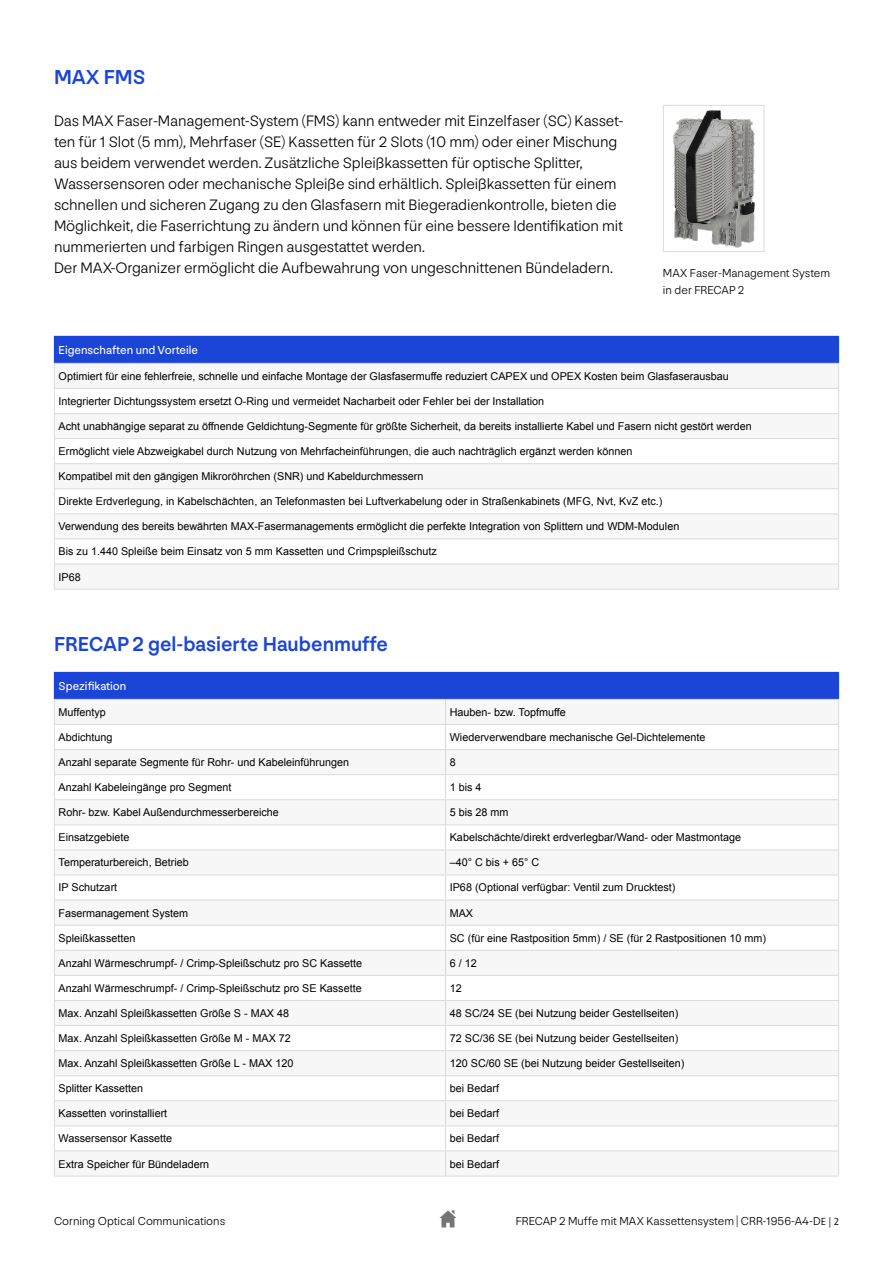
<style>
.page{position:relative;width:893px;height:1263px;background:#fff}
.page>*{position:absolute;margin:0;border:0;box-sizing:border-box;transform-origin:0 0}
.t1{font:500 21px "NN Nouvelle Grotesk STD";color:#1a45d7}
.t2{font:300 15.75px/21px "NN Nouvelle Grotesk STD";letter-spacing:-.01em;color:#000}
.t3{font:300 12px/16.8px "NN Nouvelle Grotesk STD";color:#000}
.t4{font:12px "NN Nouvelle Grotesk STD";color:#fff}
.t5{font:10.8px "Arial";color:#000}
.s1{font-family:"The Sans C4 s";font-size:10.5px}
</style>
<div class="page">
<svg style="left:663px;top:105px;width:102px;height:147px"></svg>
<div style="left:54px;top:336px;width:785px;height:27px;background:#1a45d7"></div>
<svg style="left:55px;top:387px;width:783px;height:202px"></svg>
<hr style="left:54px;top:363px;width:785px;height:1px;background:#dbdbdb">
<hr style="left:54px;top:388px;width:785px;height:1px;background:#dbdbdb">
<hr style="left:54px;top:413px;width:785px;height:1px;background:#dbdbdb">
<hr style="left:54px;top:438px;width:785px;height:1px;background:#dbdbdb">
<hr style="left:54px;top:463px;width:785px;height:1px;background:#dbdbdb">
<hr style="left:54px;top:488px;width:785px;height:1px;background:#dbdbdb">
<hr style="left:54px;top:513px;width:785px;height:1px;background:#dbdbdb">
<hr style="left:54px;top:539px;width:785px;height:1px;background:#dbdbdb">
<hr style="left:54px;top:564px;width:785px;height:1px;background:#dbdbdb">
<svg style="left:54px;top:362px;width:1px;height:227px"></svg>
<svg style="left:838px;top:362px;width:1px;height:227px"></svg>
<hr style="left:54px;top:589px;width:785px;height:1px;background:#dbdbdb">
<div style="left:54px;top:672px;width:785px;height:27px;background:#1a45d7"></div>
<svg style="left:55px;top:723px;width:783px;height:453px"></svg>
<hr style="left:54px;top:699px;width:392px;height:1px;background:#dbdbdb">
<hr style="left:446px;top:699px;width:393px;height:1px;background:#dbdbdb">
<hr style="left:55px;top:849px;width:391px;height:1px;background:#dbdbdb">
<hr style="left:446px;top:849px;width:392px;height:1px;background:#dbdbdb">
<hr style="left:55px;top:875px;width:391px;height:1px;background:#dbdbdb">
<hr style="left:446px;top:875px;width:392px;height:1px;background:#dbdbdb">
<hr style="left:55px;top:1025px;width:391px;height:1px;background:#dbdbdb">
<hr style="left:446px;top:1025px;width:392px;height:1px;background:#dbdbdb">
<hr style="left:54px;top:724px;width:392px;height:1px;background:#dbdbdb">
<hr style="left:446px;top:724px;width:393px;height:1px;background:#dbdbdb">
<hr style="left:54px;top:749px;width:392px;height:1px;background:#dbdbdb">
<hr style="left:446px;top:749px;width:393px;height:1px;background:#dbdbdb">
<hr style="left:54px;top:774px;width:392px;height:1px;background:#dbdbdb">
<hr style="left:446px;top:774px;width:393px;height:1px;background:#dbdbdb">
<hr style="left:54px;top:799px;width:392px;height:1px;background:#dbdbdb">
<hr style="left:446px;top:799px;width:393px;height:1px;background:#dbdbdb">
<hr style="left:54px;top:824px;width:392px;height:1px;background:#dbdbdb">
<hr style="left:446px;top:824px;width:393px;height:1px;background:#dbdbdb">
<hr style="left:54px;top:900px;width:392px;height:1px;background:#dbdbdb">
<hr style="left:446px;top:900px;width:393px;height:1px;background:#dbdbdb">
<hr style="left:54px;top:925px;width:392px;height:1px;background:#dbdbdb">
<hr style="left:446px;top:925px;width:393px;height:1px;background:#dbdbdb">
<hr style="left:54px;top:950px;width:392px;height:1px;background:#dbdbdb">
<hr style="left:446px;top:950px;width:393px;height:1px;background:#dbdbdb">
<hr style="left:54px;top:975px;width:392px;height:1px;background:#dbdbdb">
<hr style="left:446px;top:975px;width:393px;height:1px;background:#dbdbdb">
<hr style="left:54px;top:1000px;width:392px;height:1px;background:#dbdbdb">
<hr style="left:446px;top:1000px;width:393px;height:1px;background:#dbdbdb">
<hr style="left:54px;top:1050px;width:392px;height:1px;background:#dbdbdb">
<hr style="left:446px;top:1050px;width:393px;height:1px;background:#dbdbdb">
<hr style="left:54px;top:1075px;width:392px;height:1px;background:#dbdbdb">
<hr style="left:446px;top:1075px;width:393px;height:1px;background:#dbdbdb">
<hr style="left:54px;top:1100px;width:392px;height:1px;background:#dbdbdb">
<hr style="left:446px;top:1100px;width:393px;height:1px;background:#dbdbdb">
<hr style="left:54px;top:1125px;width:392px;height:1px;background:#dbdbdb">
<hr style="left:446px;top:1125px;width:393px;height:1px;background:#dbdbdb">
<hr style="left:54px;top:1150px;width:392px;height:1px;background:#dbdbdb">
<svg style="left:54px;top:698px;width:1px;height:478px"></svg>
<hr style="left:446px;top:1150px;width:393px;height:1px;background:#dbdbdb">
<svg style="left:445px;top:700px;width:1px;height:476px"></svg>
<svg style="left:838px;top:698px;width:1px;height:478px"></svg>
<hr style="left:54px;top:1176px;width:392px;height:1px;background:#dbdbdb">
<hr style="left:446px;top:1176px;width:393px;height:1px;background:#dbdbdb">
<svg style="left:439px;top:1210px;width:17px;height:17px"></svg>
<h1 class="t1" style="left:54px;top:64px;width:93px">MAX FMS</h1>
<p class="t2" style="left:54px;top:110px;width:571px">Das MAX Faser-Management-System (FMS) kann entweder mit Einzelfaser (SC) Kasset&shy;ten für 1 Slot (5 mm), Mehrfaser (SE) Kassetten für 2 Slots (10 mm) oder einer Mischung aus beidem verwendet werden. Zusätzliche Spleißkassetten für optische Splitter, Wassersensoren oder mechanische Spleiße sind erhältlich. Spleißkassetten für einem schnellen und sicheren Zugang zu den Glasfasern mit Biegeradienkontrolle, bieten die Möglichkeit, die Faserrichtung zu ändern und können für eine bessere Identifikation mit nummerierten und farbigen Ringen ausgestattet werden.<br>Der MAX-Organizer ermöglicht die Aufbewahrung von ungeschnittenen Bündeladern.</p>
<p class="t3" style="left:663px;top:265px;width:169px">MAX Faser-Management System in der FRECAP 2</p>
<p class="t4" style="left:59px;top:343px;width:141px">Eigenschaften und Vorteile</p>
<p class="t5" style="left:59px;top:369px;width:672px">Optimiert für eine fehlerfreie, schnelle und einfache Montage der Glasfasermuffe reduziert CAPEX und OPEX Kosten beim Glasfaserausbau</p>
<p class="t5" style="left:59px;top:394px;width:487px">Integrierter Dichtungssystem ersetzt O-Ring und vermeidet Nacharbeit oder Fehler bei der Installation</p>
<p class="t5" style="left:59px;top:419px;width:695px">Acht unabhängige separat zu öffnende Geldichtung-Segmente für größte Sicherheit, da bereits installierte Kabel und Fasern nicht gestört werden</p>
<p class="t5" style="left:59px;top:444px;width:575px">Ermöglicht viele Abzweigkabel durch Nutzung von Mehrfacheinführungen, die auch nachträglich ergänzt werden können</p>
<p class="t5" style="left:59px;top:469px;width:366px">Kompatibel mit den gängigen Mikroröhrchen (SNR) und Kabeldurchmessern</p>
<p class="t5" style="left:59px;top:494px;width:605px">Direkte Erdverlegung, in Kabelschächten, an Telefonmasten bei Luftverkabelung oder in Straßenkabinets (MFG, Nvt, KvZ etc.)</p>
<p class="t5" style="left:59px;top:519px;width:622px">Verwendung des bereits bewährten MAX-Fasermanagements ermöglicht die perfekte Integration von Splittern und WDM-Modulen</p>
<p class="t5" style="left:59px;top:545px;width:380px">Bis zu 1.440 Spleiße beim Einsatz von 5 mm Kassetten und Crimpspleißschutz</p>
<p class="t5" style="left:59px;top:570px;width:24px">IP68</p>
<h1 class="t1" style="left:54px;top:631px;width:335px">FRECAP 2 gel-basierte Haubenmuffe</h1>
<p class="t4" style="left:59px;top:679px;width:69px">Spezifikation</p>
<p class="t5" style="left:59px;top:705px;width:49px">Muffentyp</p>
<p class="t5" style="left:450px;top:705px;width:118px">Hauben- bzw. Topfmuffe</p>
<p class="t5" style="left:59px;top:730px;width:56px">Abdichtung</p>
<p class="t5" style="left:450px;top:730px;width:257px">Wiederverwendbare mechanische Gel-Dichtelemente</p>
<p class="t5" style="left:59px;top:755px;width:292px">Anzahl separate Segmente für Rohr- und Kabeleinführungen</p>
<p class="t5" style="left:450px;top:755px;width:8px">8</p>
<p class="t5" style="left:59px;top:780px;width:174px">Anzahl Kabeleingänge pro Segment</p>
<p class="t5" style="left:450px;top:780px;width:33px">1 bis 4</p>
<p class="t5" style="left:59px;top:805px;width:222px">Rohr- bzw. Kabel Außendurchmesserbereiche</p>
<p class="t5" style="left:450px;top:805px;width:60px">5 bis 28 mm</p>
<p class="t5" style="left:59px;top:830px;width:72px">Einsatzgebiete</p>
<p class="t5" style="left:450px;top:830px;width:293px">Kabelschächte/direkt erdverlegbar/Wand- oder Mastmontage</p>
<p class="t5" style="left:59px;top:855px;width:132px">Temperaturbereich, Betrieb</p>
<p class="t5" style="left:450px;top:855px;width:91px">–40° C bis + 65° C</p>
<p class="t5" style="left:59px;top:881px;width:60px">IP Schutzart</p>
<p class="t5" style="left:450px;top:881px;width:227px">IP68 (Optional verfügbar: Ventil zum Drucktest)</p>
<p class="t5" style="left:59px;top:906px;width:131px">Fasermanagement System</p>
<p class="t5" style="left:450px;top:906px;width:25px">MAX</p>
<p class="t5" style="left:59px;top:931px;width:78px">Spleißkassetten</p>
<p class="t5" style="left:450px;top:931px;width:318px">SC (für eine Rastposition 5mm) / SE (für 2 Rastpositionen 10 mm)</p>
<p class="t5" style="left:59px;top:956px;width:305px">Anzahl Wärmeschrumpf- / Crimp-Spleißschutz pro SC Kassette</p>
<p class="t5" style="left:450px;top:956px;width:29px">6 / 12</p>
<p class="t5" style="left:59px;top:981px;width:305px">Anzahl Wärmeschrumpf- / Crimp-Spleißschutz pro SE Kassette</p>
<p class="t5" style="left:450px;top:981px;width:14px">12</p>
<p class="t5" style="left:59px;top:1006px;width:232px">Max. Anzahl Spleißkassetten Größe S - MAX 48</p>
<p class="t5" style="left:450px;top:1006px;width:230px">48 SC/24 SE (bei Nutzung beider Gestellseiten)</p>
<p class="t5" style="left:59px;top:1031px;width:234px">Max. Anzahl Spleißkassetten Größe M - MAX 72</p>
<p class="t5" style="left:450px;top:1031px;width:230px">72 SC/36 SE (bei Nutzung beider Gestellseiten)</p>
<p class="t5" style="left:59px;top:1056px;width:236px">Max. Anzahl Spleißkassetten Größe L - MAX 120</p>
<p class="t5" style="left:450px;top:1056px;width:236px">120 SC/60 SE (bei Nutzung beider Gestellseiten)</p>
<p class="t5" style="left:59px;top:1081px;width:86px">Splitter Kassetten</p>
<p class="t5" style="left:450px;top:1081px;width:51px">bei Bedarf</p>
<p class="t5" style="left:59px;top:1106px;width:110px">Kassetten vorinstalliert</p>
<p class="t5" style="left:450px;top:1106px;width:51px">bei Bedarf</p>
<p class="t5" style="left:59px;top:1131px;width:115px">Wassersensor Kassette</p>
<p class="t5" style="left:450px;top:1131px;width:51px">bei Bedarf</p>
<p class="t5" style="left:59px;top:1156px;width:152px">Extra Speicher für Bündeladern</p>
<p class="t5" style="left:450px;top:1156px;width:51px">bei Bedarf</p>
<p class="t3" style="left:54px;top:1212px;width:173px">Corning Optical Communications</p>
<p class="t3" style="left:516px;top:1212px;width:325px">FRECAP 2 Muffe mit MAX Kassettensystem | CRR-1956-A4-D<span class="s1">E | 2</span></p>
</div>
